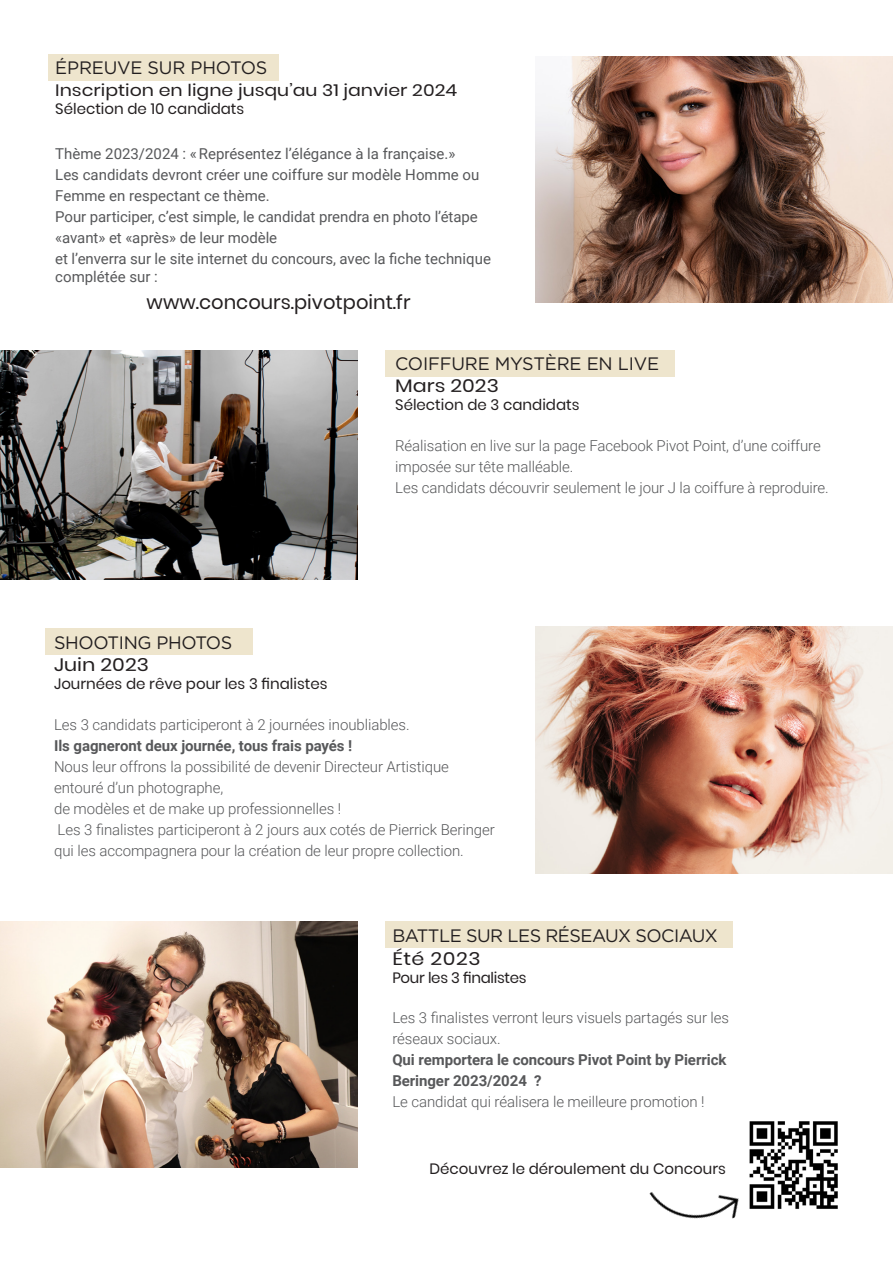
<style>
.page{position:relative;width:893px;height:1263px;background:#fff}
.page>*{position:absolute;margin:0;border:0;box-sizing:border-box;transform-origin:0 0}
.t1{font:19.5px "Poppins";color:#231f20}
.t2{font:18px "Gotham";letter-spacing:-.02em;color:#231f20}
.t3{font:18px "Poppins";color:#231f20;scale:1.15 1}
.t4{font:16.5px "Poppins";color:#231f20;scale:1.15 1}
.t5{font:300 15px/21px "Roboto";letter-spacing:-.005em;color:#57585a}
.t6{font:15px/21px "Roboto";color:#57585a}
.t7{font:15px "Poppins";color:#231f20}
.t8{font:700 15px/21px "Roboto";letter-spacing:-.005em;color:#57585a}
.t9{font:15px "Poppins";letter-spacing:-.02em;color:#231f20}
.s1{font-weight:700}
.s2{font-weight:300}
</style>
<div class="page">
<div style="left:385px;top:921px;width:348px;height:27px;background:#eee5cd"></div>
<div style="left:48px;top:54px;width:231px;height:27px;background:#eee5cd"></div>
<div style="left:385px;top:350px;width:290px;height:27px;background:#eee5cd"></div>
<div style="left:45px;top:628px;width:208px;height:27px;background:#eee5cd"></div>
<img style="left:0;top:350px;width:357px;height:230px">
<img style="left:536px;top:627px;width:357px;height:247px">
<img style="left:536px;top:56px;width:357px;height:247px">
<img style="left:0;top:921px;width:357px;height:247px">
<img style="left:749px;top:1121px;width:89px;height:88px">
<img style="left:649px;top:1192px;width:90px;height:27px">
<p class="t2" style="left:55px;top:57px;width:213px">ÉPREUVE SUR PHOTOS</p>
<p class="t4" style="left:55px;top:81px;width:351px">Inscription en ligne jusqu’au 31 janvier 2024</p>
<p class="t7" style="left:55px;top:100px;width:190px">Sélection de 10 candidats</p>
<p class="t6" style="left:55px;top:143px;width:402px">Thème 2023/2024 : « Représentez l’élégance à la française.»</p>
<p class="t6" style="left:55px;top:164px;width:426px">Les candidats devront créer une coiffure sur modèle Homme ou<br>Femme en respectant ce thème.</p>
<p class="t6" style="left:55px;top:206px;width:437px">Pour participer, c’est simple, le candidat prendra en photo l’étape «avant» et «après» de leur modèle<br>et l’enverra sur le site internet du concours, avec la fiche technique</p>
<p class="t6" style="left:55px;top:266px;width:104px">complétée sur :</p>
<p class="t1" style="left:147px;top:291px;width:265px">www.concours.pivotpoint.fr</p>
<p class="t2" style="left:395px;top:354px;width:266px">COIFFURE MYSTÈRE EN LIVE</p>
<p class="t3" style="left:395px;top:376px;width:92px">Mars 2023</p>
<p class="t7" style="left:395px;top:396px;width:186px">Sélection de 3 candidats</p>
<p class="t5" style="left:395px;top:435px;width:427px">Réalisation en live sur la page Facebook Pivot Point, d’une coiffure imposée sur tête malléable.</p>
<p class="t5" style="left:395px;top:477px;width:435px">Les candidats découvrir seulement le jour J la coiffure à reproduire.</p>
<p class="t2" style="left:54px;top:632px;width:180px">SHOOTING PHOTOS</p>
<p class="t3" style="left:54px;top:654px;width:84px">Juin 2023</p>
<p class="t7" style="left:54px;top:675px;width:275px">Journées de rêve pour les 3 finalistes</p>
<p class="t5" style="left:54px;top:713px;width:396px">Les 3 candidats participeront à 2 journées inoubliables.<br><span class="s1">Ils gagneront deux journée, tous frais payés !<br></span>Nous leur offrons la possibilité de devenir Directeur Artistique</p>
<p class="t5" style="left:54px;top:776px;width:442px">entouré d’un photographe,<br>de modèles et de make up professionnelles !<br>Les 3 finalistes participeront à 2 jours aux cotés de Pierrick Beringer qui les accompagnera pour la création de leur propre collection.</p>
<p class="t2" style="left:392px;top:926px;width:327px">BATTLE SUR LES RÉSEAUX SOCIAUX</p>
<p class="t3" style="left:392px;top:948px;width:78px">Été 2023</p>
<p class="t9" style="left:392px;top:969px;width:136px">Pour les 3 finalistes</p>
<p class="t5" style="left:392px;top:1007px;width:338px">Les 3 finalistes verront leurs visuels partagés sur les</p>
<p class="t8" style="left:392px;top:1028px;width:336px"><span class="s2">réseaux sociaux.<br></span>Qui remportera le concours Pivot Point by Pierrick</p>
<p class="t5" style="left:392px;top:1070px;width:314px"><span class="s1">Beringer 2023/2024 ?<br></span>Le candidat qui réalisera le meilleure promotion !</p>
<p class="t7" style="left:429px;top:1160px;width:298px">Découvrez le déroulement du Concours</p>
</div>
